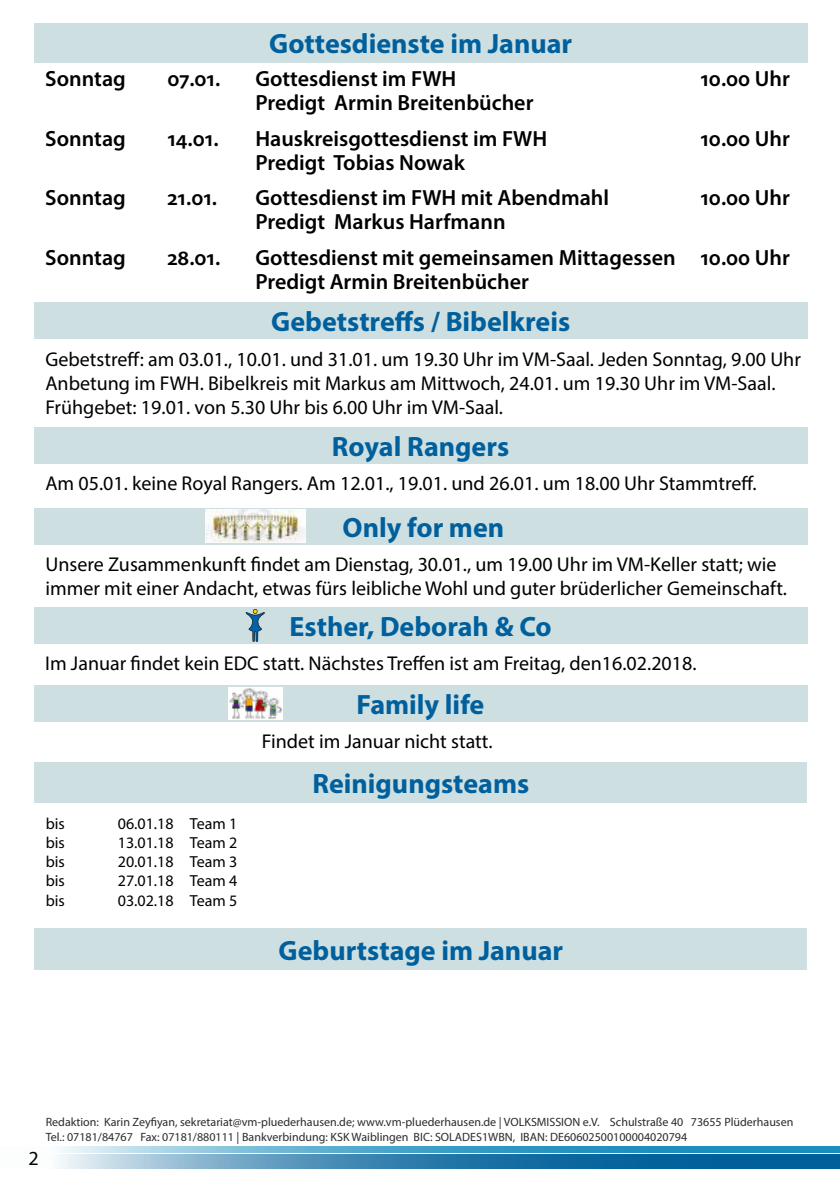
<style>
.page{position:relative;width:840px;height:1191px;background:#fff}
.page>*{position:absolute;margin:0;border:0;box-sizing:border-box;transform-origin:0 0}
.t1{font:700 28px "Myriad Pro";color:#00609d}
.t2{font:600 22px/23.8px "Myriad Pro";color:#000}
.t3{font:20px/24px "Myriad Pro";color:#000}
.t4{font:16px "Myriad Pro";color:#000}
.t5{font:12px/14.4px "Myriad Pro";color:#2b2b2c}
</style>
<div class="page">
<svg style="left:58px;top:1154px;width:781px;height:14px;background:#4087b3"></svg>
<svg style="left:61px;top:1146px;width:778px;height:6px;background:#52a9cd"></svg>
<div style="left:34px;top:928px;width:772px;height:42px;background:#cddfe0"></div>
<div style="left:34px;top:23px;width:772px;height:39px;background:#cddfe0"></div>
<div style="left:34px;top:762px;width:772px;height:40px;background:#cddfe0"></div>
<div style="left:34px;top:507px;width:772px;height:37px;background:#cddfe0"></div>
<img style="left:205px;top:509px;width:100px;height:34px">
<div style="left:34px;top:427px;width:772px;height:37px;background:#cddfe0"></div>
<div style="left:34px;top:607px;width:772px;height:37px;background:#cddfe0"></div>
<svg style="left:245px;top:609px;width:20px;height:33px"></svg>
<div style="left:34px;top:302px;width:772px;height:37px;background:#cddfe0"></div>
<div style="left:34px;top:685px;width:772px;height:37px;background:#cddfe0"></div>
<img style="left:228px;top:687px;width:54px;height:33px">
<h1 class="t1" style="left:269px;top:25px;width:304px">Gottesdienste im Januar</h1>
<p class="t2" style="left:45px;top:66px;width:82px">Sonntag</p>
<p class="t2" style="left:167px;top:66px;width:55px">07.01.</p>
<p class="t2" style="left:255px;top:66px;width:202px">Gottesdienst im FWH</p>
<p class="t2" style="left:700px;top:66px;width:91px">10.00 Uhr</p>
<p class="t2" style="left:255px;top:90px;width:279px">Predigt Armin Breitenbücher</p>
<p class="t2" style="left:45px;top:126px;width:82px">Sonntag</p>
<p class="t2" style="left:167px;top:126px;width:53px">14.01.</p>
<p class="t2" style="left:255px;top:126px;width:293px">Hauskreisgottesdienst im FWH</p>
<p class="t2" style="left:700px;top:126px;width:91px">10.00 Uhr</p>
<p class="t2" style="left:255px;top:150px;width:211px">Predigt Tobias Nowak</p>
<p class="t2" style="left:45px;top:185px;width:82px">Sonntag</p>
<p class="t2" style="left:167px;top:185px;width:51px">21.01.</p>
<p class="t2" style="left:255px;top:185px;width:355px">Gottesdienst im FWH mit Abendmahl</p>
<p class="t2" style="left:700px;top:185px;width:91px">10.00 Uhr</p>
<p class="t2" style="left:255px;top:209px;width:252px">Predigt Markus Harfmann</p>
<p class="t2" style="left:45px;top:245px;width:82px">Sonntag</p>
<p class="t2" style="left:167px;top:245px;width:54px">28.01.</p>
<p class="t2" style="left:255px;top:245px;width:536px">Gottesdienst mit gemeinsamen Mittagessen 10.00 Uhr<br>Predigt Armin Breitenbücher</p>
<h1 class="t1" style="left:271px;top:303px;width:300px">Gebetstreffs / Bibelkreis</h1>
<p class="t3" style="left:45px;top:347px;width:756px">Gebetstreff: am 03.01., 10.01. und 31.01. um 19.30 Uhr im VM-Saal. Jeden Sonntag, 9.00 Uhr<br>Anbetung im FWH. Bibelkreis mit Markus am Mittwoch, 24.01. um 19.30 Uhr im VM-Saal.<br>Frühgebet: 19.01. von 5.30 Uhr bis 6.00 Uhr im VM-Saal.</p>
<h1 class="t1" style="left:332px;top:428px;width:179px">Royal Rangers</h1>
<p class="t3" style="left:45px;top:471px;width:712px">Am 05.01. keine Royal Rangers. Am 12.01., 19.01. und 26.01. um 18.00 Uhr Stammtreff.</p>
<h1 class="t1" style="left:342px;top:509px;width:163px">Only for men</h1>
<p class="t3" style="left:45px;top:552px;width:742px">Unsere Zusammenkunft findet am Dienstag, 30.01., um 19.00 Uhr im VM-Keller statt; wie immer mit einer Andacht, etwas fürs leibliche Wohl und guter brüderlicher Gemeinschaft.</p>
<h1 class="t1" style="left:289px;top:608px;width:263px">Esther, Deborah &amp; Co</h1>
<p class="t3" style="left:45px;top:651px;width:652px">Im Januar findet kein EDC statt. Nächstes Treffen ist am Freitag, den16.02.2018.</p>
<h1 class="t1" style="left:356px;top:686px;width:129px">Family life</h1>
<p class="t3" style="left:262px;top:729px;width:232px">Findet im Januar nicht statt.</p>
<p class="t4" style="left:46px;top:813px;width:21px">bis</p>
<p class="t4" style="left:118px;top:813px;width:121px">06.01.18 Team 1</p>
<p class="t4" style="left:46px;top:832px;width:21px">bis</p>
<p class="t4" style="left:118px;top:832px;width:121px">13.01.18 Team 2</p>
<p class="t4" style="left:46px;top:852px;width:21px">bis</p>
<p class="t4" style="left:118px;top:852px;width:121px">20.01.18 Team 3</p>
<p class="t4" style="left:46px;top:871px;width:21px">bis</p>
<p class="t4" style="left:118px;top:871px;width:121px">27.01.18 Team 4</p>
<p class="t4" style="left:46px;top:890px;width:21px">bis</p>
<p class="t4" style="left:118px;top:890px;width:121px">03.02.18 Team 5</p>
<h1 class="t1" style="left:312px;top:765px;width:218px">Reinigungsteams</h1>
<h1 class="t1" style="left:278px;top:932px;width:286px">Geburtstage im Januar</h1>
<p class="t3" style="left:28px;top:1145px;width:12px">2</p>
<p class="t5" style="left:46px;top:1115px;width:748px">Redaktion: Karin Zeyfiyan, sekretariat@vm-pluederhausen.de; www.vm-pluederhausen.de | VOLKSMISSION e.V. Schulstraße 40 73655 Plüderhausen<br>Tel.: 07181/84767 Fax: 07181/880111 | Bankverbindung: KSK Waiblingen BIC: SOLADES1WBN, IBAN: DE60602500100004020794</p>
</div>
